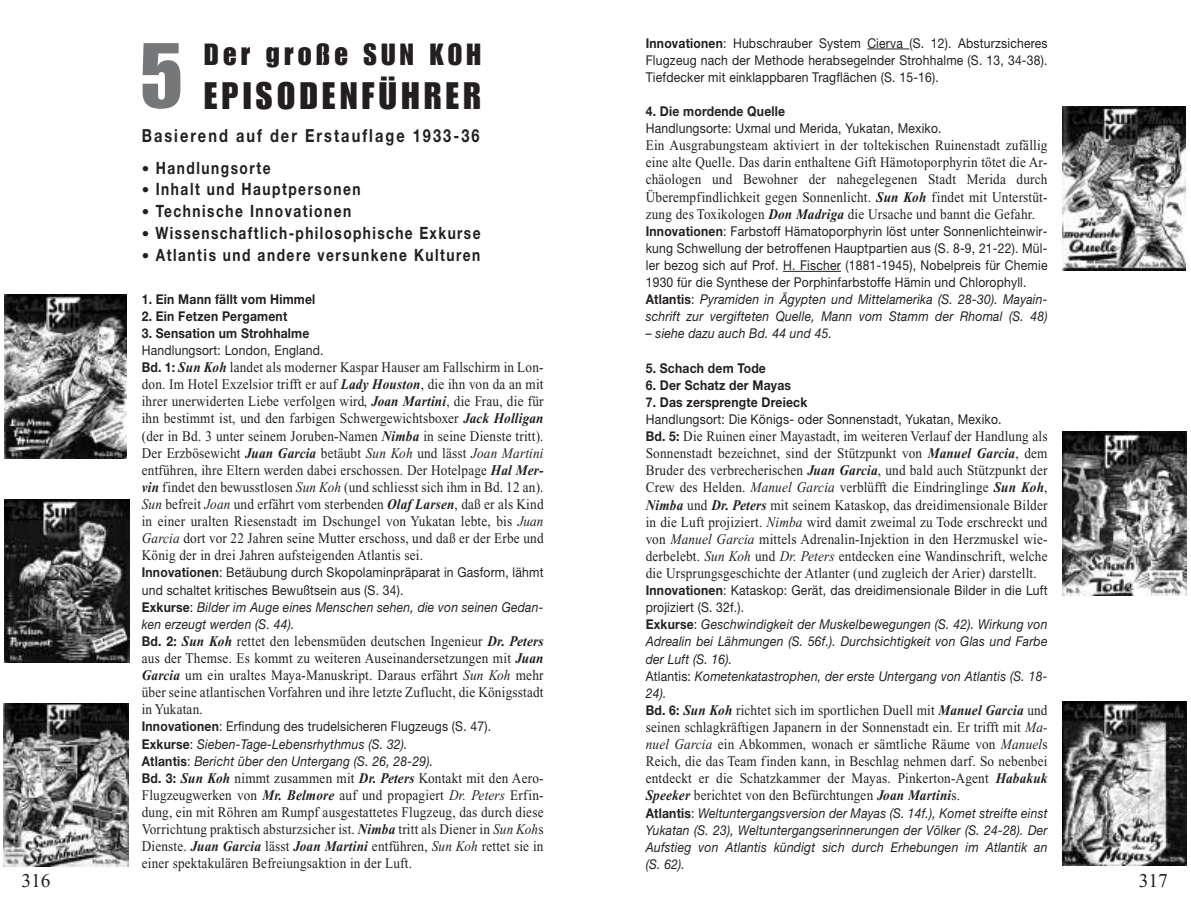
<style>
.page{position:relative;width:1191px;height:914px;background:#fff}
.page>*{position:absolute;margin:0;border:0;box-sizing:border-box;transform-origin:0 0}
.t1{font:90px "Impact N";color:#757778}
.t2{font:37.5px "Impact N";letter-spacing:.12em;color:#231f1f}
.t3{font:30px "Impact N";letter-spacing:.145em;color:#231f1f}
.t4{font:19.5px "Times New Roman";color:#231f1f}
.t5{font:700 18px "Helvetica Neue";letter-spacing:.14em;color:#231f1f;scale:.81 1}
.t6{font:700 16.95px "Helvetica Neue";letter-spacing:.11em;color:#231f1f;scale:.81 1}
.t7{font:14.7px/17.1px "Times New Roman";letter-spacing:.015em;color:#231f1f;text-align:justify;scale:.9 1}
.t8{font:13.5px/17.1px "Helvetica Neue";letter-spacing:.015em;color:#231f1f;scale:.9 1}
.t9{font:italic 13.5px/17.1px "Helvetica Neue";letter-spacing:.015em;color:#231f1f;scale:.9 1}
.t10{font:700 13.5px "Helvetica Neue";letter-spacing:.015em;color:#231f1f;scale:.9 1}
.s1{font-size:15px}
.s2{font-family:"Helvetica Neue";font-weight:700;font-size:13.5px}
.s3{font-weight:700;font-style:italic}
.s4{font-style:italic}
.s5{font-weight:700}
.s6{font-weight:700;font-style:normal}
.s7{font-style:normal}
</style>
<div class="page">
<svg style="left:867px;top:49px;width:42px;height:1px"></svg>
<hr style="left:783px;top:271px;width:58px;height:1px;background:#231f1f">
<img style="left:1062px;top:431px;width:125px;height:164px">
<img style="left:1062px;top:701px;width:125px;height:164px">
<div style="left:1062px;top:107px;width:124px;height:168px;background:linear-gradient(to right,#fff,#fff)"></div>
<img style="left:1062px;top:107px;width:123px;height:163px">
<img style="left:5px;top:294px;width:121px;height:164px">
<img style="left:5px;top:499px;width:124px;height:163px">
<img style="left:4px;top:703px;width:124px;height:163px">
<h3 class="t4" style="left:21px;top:873px;width:31px">316</h3>
<h1 class="t1" style="left:140px;top:43px;width:45px">5</h1>
<h3 class="t3" style="left:204px;top:43px;width:278px">Der große SUN KOH</h3>
<h2 class="t2" style="left:204px;top:82px;width:278px">EPISODENFÜHRER</h2>
<p class="t5" style="left:142px;top:129px;width:419px">Basierend auf der Erstauflage 1933-36</p>
<p class="t6" style="left:142px;top:162px;width:161px"><span class="s1">•</span> Handlungsorte</p>
<p class="t6" style="left:142px;top:183px;width:272px"><span class="s1">•</span> Inhalt und Hauptpersonen</p>
<p class="t6" style="left:142px;top:205px;width:260px"><span class="s1">•</span> Technische Innovationen</p>
<p class="t6" style="left:142px;top:227px;width:420px"><span class="s1">•</span> Wissenschaftlich-philosophische Exkurse</p>
<p class="t6" style="left:142px;top:249px;width:420px"><span class="s1">•</span> Atlantis und andere versunkene Kulturen</p>
<p class="t10" style="left:142px;top:294px;width:194px">1. Ein Mann fällt vom Himmel</p>
<p class="t10" style="left:142px;top:311px;width:163px">2. Ein Fetzen Pergament</p>
<p class="t10" style="left:142px;top:328px;width:188px">3. Sensation um Strohhalme</p>
<p class="t8" style="left:142px;top:343px;width:204px">Handlungsort: London, England.</p>
<p class="t7" style="left:142px;top:360px;width:448px"><span class="s2">Bd. 1:</span> <span class="s3">Sun Koh</span> landet als moderner Kaspar Hauser am Fallschirm in Lon&shy;don. Im Hotel Exzelsior trifft er auf <span class="s3">Lady Houston</span>, die ihn von da an mit ihrer unerwiderten Liebe verfolgen wird, <span class="s3">Joan Martini</span>, die Frau, die für ihn bestimmt ist, und den farbigen Schwergewichtsboxer <span class="s3">Jack Holligan </span>(der in Bd. 3 unter seinem Joruben-Namen <span class="s3">Nimba</span> in seine Dienste tritt).<br>Der Erzbösewicht <span class="s3">Juan Garcia</span> betäubt <span class="s4">Sun Koh</span> und lässt <span class="s4">Joan Martini </span>entführen, ihre Eltern werden dabei erschossen. Der Hotelpage <span class="s3">Hal Mer&shy;vin</span> findet den bewusstlosen <span class="s4">Sun Koh</span> (und schliesst sich ihm in Bd. 12 an).<br><span class="s4">Sun</span> befreit <span class="s4">Joan</span> und erfährt vom sterbenden <span class="s3">Olaf Larsen</span>, daß er als Kind in einer uralten Riesenstadt im Dschungel von Yukatan lebte, bis <span class="s4">Juan Garcia</span> dort vor 22 Jahren seine Mutter erschoss, und daß er der Erbe und König der in drei Jahren aufsteigenden Atlantis sei.</p>
<p class="t8" style="left:142px;top:565px;width:448px"><span class="s5">Innovationen</span>: Betäubung durch Skopolaminpräparat in Gasform, lähmt und schaltet kritisches Bewußtsein aus (S. 34).<br><span class="s5">Exkurse</span>: <span class="s4">Bilder im Auge eines Menschen sehen, die von seinen Gedan&shy;ken erzeugt werden (S. 44).</span></p>
<p class="t7" style="left:142px;top:633px;width:448px"><span class="s2">Bd. 2:</span> <span class="s3">Sun Koh</span> rettet den lebensmüden deutschen Ingenieur <span class="s3">Dr. Peters </span>aus der Themse. Es kommt zu weiteren Auseinandersetzungen mit <span class="s3">Juan Garcia</span> um ein uraltes Maya-Manuskript. Daraus erfährt <span class="s4">Sun Koh</span> mehr über seine atlantischen Vorfahren und ihre letzte Zuflucht, die Königsstadt in Yukatan.</p>
<p class="t9" style="left:142px;top:719px;width:390px"><span class="s6">Innovationen</span><span class="s7">: Erfindung des trudelsicheren Flugzeugs (S. 47).<br></span><span class="s6">Exkurse</span><span class="s7">:</span> Sieben-Tage-Lebensrhythmus (S. 32).<br><span class="s6">Atlantis</span><span class="s7">:</span> Bericht über den Untergang (S. 26, 28-29).</p>
<p class="t7" style="left:142px;top:770px;width:448px"><span class="s2">Bd. 3:</span> <span class="s3">Sun Koh</span> nimmt zusammen mit <span class="s3">Dr. Peters</span> Kontakt mit den Aero-Flugzeugwerken von <span class="s3">Mr. Belmore</span> auf und propagiert <span class="s4">Dr. Peters</span> Erfin&shy;dung, ein mit Röhren am Rumpf ausgestattetes Flugzeug, das durch diese Vorrichtung praktisch absturzsicher ist. <span class="s3">Nimba</span> tritt als Diener in <span class="s4">Sun Koh</span>s Dienste. <span class="s3">Juan Garcia</span> lässt <span class="s3">Joan Martini</span> entführen, <span class="s4">Sun Koh</span> rettet sie in einer spektakulären Befreiungsaktion in der Luft.</p>
<p class="t8" style="left:646px;top:36px;width:448px;text-align:justify"><span class="s5">Innovationen</span>: Hubschrauber System Cierva (S. 12). Absturzsicheres Flugzeug nach der Methode herabsegelnder Strohhalme (S. 13, 34-38).<br>Tiefdecker mit einklappbaren Tragflächen (S. 15-16).</p>
<p class="t10" style="left:646px;top:106px;width:156px">4. Die mordende Quelle</p>
<p class="t8" style="left:646px;top:121px;width:330px">Handlungsorte: Uxmal und Merida, Yukatan, Mexiko.</p>
<p class="t7" style="left:646px;top:138px;width:448px">Ein Ausgrabungsteam aktiviert in der toltekischen Ruinenstadt zufällig eine alte Quelle. Das darin enthaltene Gift Hämotoporphyrin tötet die Ar&shy;chäologen und Bewohner der nahegelegenen Stadt Merida durch Überempfindlichkeit gegen Sonnenlicht. <span class="s3">Sun Koh</span> findet mit Unterstüt&shy;zung des Toxikologen <span class="s3">Don Madriga</span> die Ursache und bannt die Gefahr.</p>
<p class="t8" style="left:646px;top:224px;width:448px"><span class="s5">Innovationen</span>: Farbstoff Hämatoporphyrin löst unter Sonnenlichteinwir&shy;kung Schwellung der betroffenen Hauptpartien aus (S. 8-9, 21-22). Mül&shy;ler bezog sich auf Prof. H. Fischer (1881-1945), Nobelpreis für Chemie 1930 für die Synthese der Porphinfarbstoffe Hämin und Chlorophyll.<br><span class="s5">Atlantis</span>: <span class="s4">Pyramiden in Ägypten und Mittelamerika (S. 28-30). Mayain&shy;schrift zur vergifteten Quelle, Mann vom Stamm der Rhomal (S. 48)</span></p>
<p class="t9" style="left:646px;top:326px;width:209px">– siehe dazu auch Bd. 44 und 45.</p>
<p class="t10" style="left:646px;top:363px;width:135px">5. Schach dem Tode</p>
<p class="t10" style="left:646px;top:380px;width:163px">6. Der Schatz der Mayas</p>
<p class="t10" style="left:646px;top:397px;width:181px">7. Das zersprengte Dreieck</p>
<p class="t8" style="left:646px;top:412px;width:397px">Handlungsort: Die Königs- oder Sonnenstadt, Yukatan, Mexiko.</p>
<p class="t7" style="left:646px;top:429px;width:448px"><span class="s2">Bd. 5:</span> Die Ruinen einer Mayastadt, im weiteren Verlauf der Handlung als Sonnenstadt bezeichnet, sind der Stützpunkt von <span class="s3">Manuel Garcia</span>, dem Bruder des verbrecherischen <span class="s3">Juan Garcia</span>, und bald auch Stützpunkt der Crew des Helden. <span class="s4">Manuel Garcia</span> verblüfft die Eindringlinge <span class="s3">Sun Koh</span>, <span class="s3">Nimba</span> und <span class="s3">Dr. Peters</span> mit seinem Kataskop, das dreidimensionale Bilder in die Luft projiziert. <span class="s4">Nimba</span> wird damit zweimal zu Tode erschreckt und von <span class="s4">Manuel Garcia</span> mittels Adrenalin-Injektion in den Herzmuskel wie&shy;derbelebt. <span class="s4">Sun Koh</span> und <span class="s4">Dr. Peters</span> entdecken eine Wandinschrift, welche die Ursprungsgeschichte der Atlanter (und zugleich der Arier) darstellt.</p>
<p class="t9" style="left:646px;top:583px;width:448px"><span class="s6">Innovationen</span><span class="s7">: Kataskop: Gerät, das dreidimensionale Bilder in die Luft projiziert (S. 32f.).<br></span><span class="s6">Exkurse</span><span class="s7">:</span> Geschwindigkeit der Muskelbewegungen (S. 42). Wirkung von Adrealin bei Lähmungen (S. 56f.). Durchsichtigkeit von Glas und Farbe der Luft (S. 16).<br><span class="s7">Atlantis:</span> Kometenkatastrophen, der erste Untergang von Atlantis (S. 18- 24).</p>
<p class="t7" style="left:646px;top:702px;width:448px"><span class="s2">Bd. 6:</span> <span class="s3">Sun Koh</span> richtet sich im sportlichen Duell mit <span class="s3">Manuel Garcia</span> und seinen schlagkräftigen Japanern in der Sonnenstadt ein. Er trifft mit <span class="s4">Ma&shy;nuel Garcia</span> ein Abkommen, wonach er sämtliche Räume von <span class="s4">Manuel</span>s Reich, die das Team finden kann, in Beschlag nehmen darf. So nebenbei entdeckt er die Schatzkammer der Mayas. Pinkerton-Agent <span class="s3">Habakuk Speeker</span> berichtet von den Befürchtungen <span class="s3">Joan Martini</span>s.</p>
<p class="t9" style="left:646px;top:805px;width:448px;text-align:justify"><span class="s6">Atlantis</span><span class="s7">:</span> Weltuntergangsversion der Mayas (S. 14f.), Komet streifte einst Yukatan (S. 23), Weltuntergangserinnerungen der Völker (S. 24-28). Der Aufstieg von Atlantis kündigt sich durch Erhebungen im Atlantik an (S. 62).</p>
<h3 class="t4" style="left:1139px;top:873px;width:31px">317</h3>
</div>
